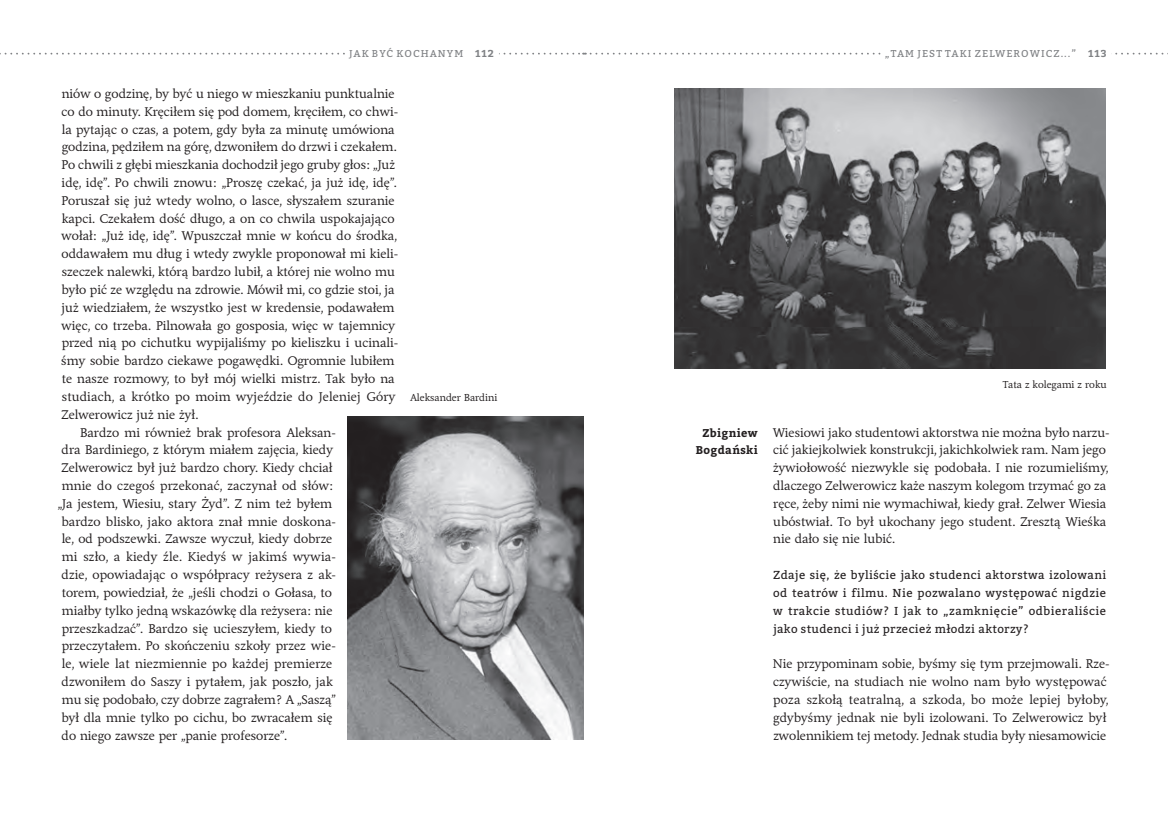
<style>
.page{position:relative;width:1168px;height:833px;background:#fff}
.page>*{position:absolute;margin:0;border:0;box-sizing:border-box;transform-origin:0 0}
.t1{font:12.5px/17.8px "Colvert Latin";color:#231f20}
.t2{font:11.5px/17.8px "Bitter";letter-spacing:.03em;color:#231f20;text-align:justify}
.t3{font:700 11.25px/17.8px "Bitter";letter-spacing:.03em;color:#231f20;text-align:right}
.t4{font:10px "Bitter";letter-spacing:.11em;color:#808285}
.t5{font:10px "Colvert Latin";color:#231f20}
.s1{font-weight:700}
</style>
<div class="page">
<img style="left:348px;top:416px;width:236px;height:323px">
<svg style="left:0;top:53px;width:1168px;height:2px"></svg>
<div style="left:881px;top:47px;width:230px;height:14px;background:#fff"></div>
<img style="left:674px;top:88px;width:431px;height:280px">
<p class="t4" style="left:349px;top:49px;width:146px">JAK BYĆ KOCHANYM <span class="s1">112</span></p>
<p class="t1" style="left:62px;top:86px;width:334px">niów o godzinę, by być u niego w mieszkaniu punktualnie</p>
<p class="t1" style="left:62px;top:104px;width:338px">co do minuty. Kręciłem się pod domem, kręciłem, co chwi-</p>
<p class="t1" style="left:62px;top:122px;width:334px">la pytając o czas, a potem, gdy była za minutę umówiona</p>
<p class="t1" style="left:62px;top:139px;width:336px">godzina, pędziłem na górę, dzwoniłem do drzwi i czekałem.</p>
<p class="t1" style="left:61px;top:157px;width:335px">Po chwili z głębi mieszkania dochodził jego gruby głos: „Już</p>
<p class="t1" style="left:62px;top:175px;width:336px">idę, idę”. Po chwili znowu: „Proszę czekać, ja już idę, idę”.</p>
<p class="t1" style="left:61px;top:193px;width:335px">Poruszał się już wtedy wolno, o lasce, słyszałem szuranie</p>
<p class="t1" style="left:62px;top:211px;width:334px">kapci. Czekałem dość długo, a on co chwila uspokajająco</p>
<p class="t1" style="left:62px;top:228px;width:336px">wołał: „Już idę, idę”. Wpuszczał mnie w końcu do środka,</p>
<p class="t1" style="left:62px;top:246px;width:338px">oddawałem mu dług i wtedy zwykle proponował mi kieli-</p>
<p class="t1" style="left:62px;top:264px;width:334px">szeczek nalewki, którą bardzo lubił, a której nie wolno mu</p>
<p class="t1" style="left:61px;top:282px;width:335px">było pić ze względu na zdrowie. Mówił mi, co gdzie stoi, ja</p>
<p class="t1" style="left:62px;top:300px;width:334px">już wiedziałem, że wszystko jest w kredensie, podawałem</p>
<p class="t1" style="left:62px;top:318px;width:335px">więc, co trzeba. Pilnowała go gosposia, więc w tajemnicy</p>
<p class="t1" style="left:62px;top:335px;width:338px">przed nią po cichutku wypijaliśmy po kieliszku i ucinali-</p>
<p class="t1" style="left:61px;top:353px;width:335px">śmy sobie bardzo ciekawe pogawędki. Ogromnie lubiłem</p>
<p class="t1" style="left:62px;top:371px;width:334px">te nasze rozmowy, to był mój wielki mistrz. Tak było na</p>
<p class="t1" style="left:62px;top:389px;width:335px">studiach, a krótko po moim wyjeździe do Jeleniej Góry</p>
<p class="t1" style="left:61px;top:407px;width:138px">Zel werowicz już nie żył.</p>
<p class="t1" style="left:80px;top:424px;width:257px">Bardzo mi również brak profesora Aleksan-</p>
<p class="t1" style="left:62px;top:442px;width:273px">dra Bardiniego, z którym miałem zajęcia, kiedy</p>
<p class="t1" style="left:61px;top:460px;width:273px">Zelwerowicz był już bardzo chory. Kiedy chciał</p>
<p class="t1" style="left:62px;top:478px;width:273px">mnie do czegoś przekonać, zaczynał od słów:</p>
<p class="t1" style="left:58px;top:496px;width:276px">„Ja jestem, Wiesiu, stary Żyd”. Z nim też byłem</p>
<p class="t1" style="left:61px;top:513px;width:276px">bardzo blisko, jako aktora znał mnie doskona-</p>
<p class="t1" style="left:62px;top:531px;width:272px">le, od podszewki. Zawsze wyczuł, kiedy dobrze</p>
<p class="t1" style="left:62px;top:549px;width:275px">mi szło, a kiedy źle. Kiedyś w jakimś wywia-</p>
<p class="t1" style="left:62px;top:567px;width:276px">dzie, opowiadając o współpracy reżysera z ak-</p>
<p class="t1" style="left:62px;top:585px;width:272px">torem, powiedział, że „jeśli chodzi o Gołasa, to</p>
<p class="t1" style="left:62px;top:602px;width:272px">miałby tylko jedną wskazówkę dla reżysera: nie</p>
<p class="t1" style="left:62px;top:620px;width:272px">przeszkadzać”. Bardzo się ucieszyłem, kiedy to</p>
<p class="t1" style="left:62px;top:638px;width:276px">przeczytałem. Po skończeniu szkoły przez wie-</p>
<p class="t1" style="left:62px;top:656px;width:272px">le, wiele lat niezmiennie po każdej premierze</p>
<p class="t1" style="left:62px;top:674px;width:273px">dzwoniłem do Saszy i pytałem, jak poszło, jak</p>
<p class="t1" style="left:62px;top:692px;width:276px">mu się podobało, czy dobrze zagrałem? A „Saszą”</p>
<p class="t1" style="left:61px;top:709px;width:273px">był dla mnie tylko po cichu, bo zwracałem się</p>
<p class="t1" style="left:62px;top:727px;width:227px">do niego zawsze per „panie profesorze”.</p>
<p class="t5" style="left:410px;top:393px;width:89px">Aleksander Bardini</p>
<p class="t4" style="left:885px;top:49px;width:223px">„TAM JEST TAKI ZELWEROWICZ...” <span class="s1">113</span></p>
<p class="t3" style="left:696px;top:425px;width:63px">Zbigniew<br>Bogdański</p>
<p class="t5" style="left:1002px;top:380px;width:106px">Tata z kolegami z roku</p>
<p class="t1" style="left:772px;top:424px;width:338px">Wiesiowi jako studentowi aktorstwa nie można było narzu&shy;cić jakiejkolwiek konstrukcji, jakichkolwiek ram. Nam jego żywiołowość niezwykle się podobała. I nie rozumieliśmy, dlaczego Zelwerowicz każe naszym kolegom trzymać go za ręce, żeby nimi nie wymachiwał, kiedy grał. Zelwer Wiesia ubóstwiał. To był ukochany jego student. Zresztą Wieśka nie dało się nie lubić.</p>
<p class="t2" style="left:773px;top:567px;width:335px">Zdaje się, że byliście jako studenci aktorstwa izolowani od teatrów i filmu. Nie pozwalano występować nigdzie w trakcie studiów? I jak to „zamknięcie” odbieraliście jako studenci i już przecież młodzi aktorzy?</p>
<p class="t1" style="left:772px;top:656px;width:338px">Nie przypominam sobie, byśmy się tym przejmowali. Rze&shy;czywiście, na studiach nie wolno nam było występować poza szkołą teatralną, a szkoda, bo może lepiej byłoby, gdybyśmy jednak nie byli izolowani. To Zelwerowicz był zwolennikiem tej metody. Jednak studia były niesamowicie</p>
</div>
